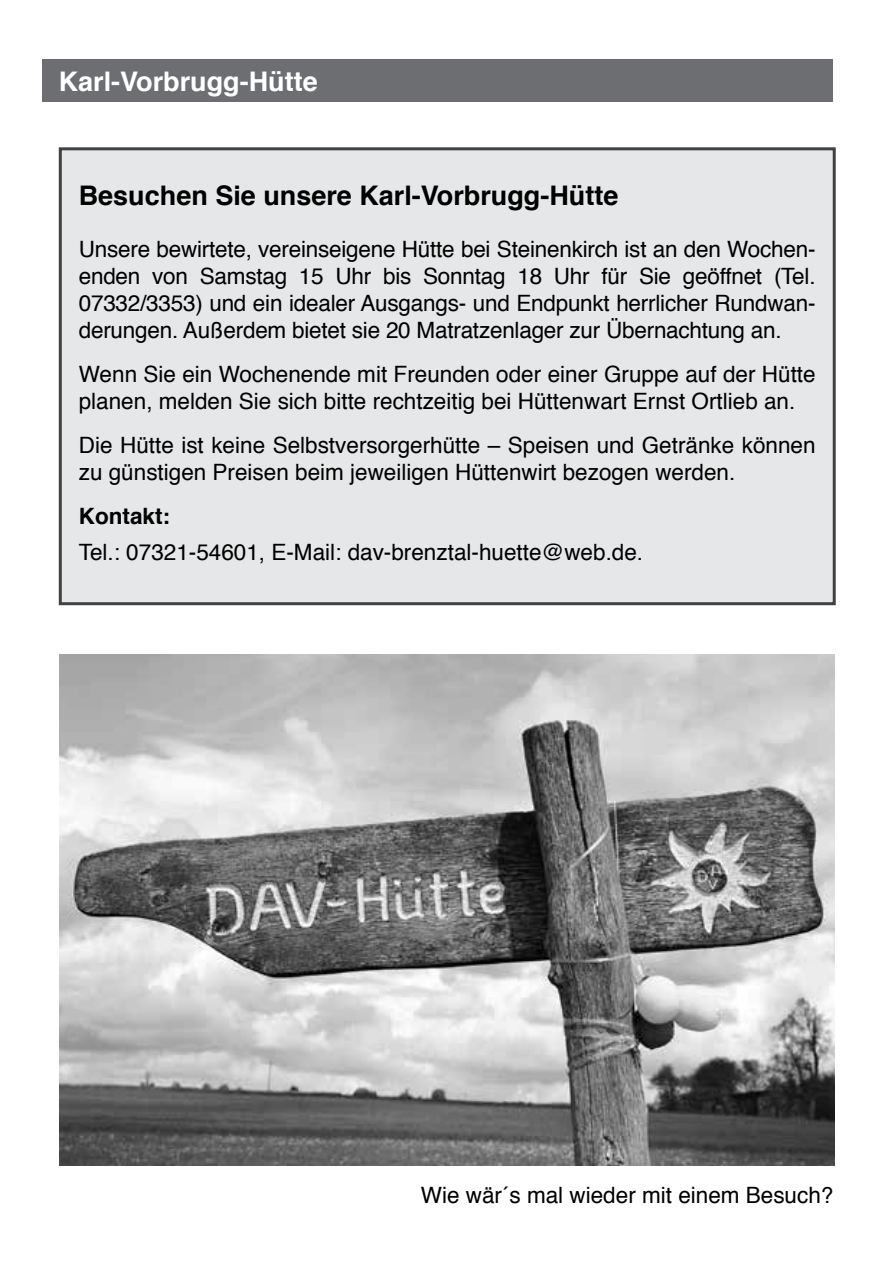
<style>
.page{position:relative;width:893px;height:1263px;background:#fff}
.page>*{position:absolute;margin:0;border:0;box-sizing:border-box;transform-origin:0 0}
.t1{font:700 27px "Helvetica";color:#000}
.t2{font:700 27px "Helvetica";color:#fff}
.t3{font:22.5px/27px "Helvetica";color:#000}
.t4{font:700 22.5px "Helvetica";color:#000}
</style>
<div class="page">
<div style="left:60px;top:149px;width:774px;height:455px;background:#e6e7e8"></div>
<div style="left:59px;top:147px;width:777px;height:458px;border:3px solid #414042"></div>
<img style="left:60px;top:655px;width:775px;height:510px">
<div style="left:43px;top:60px;width:790px;height:42px;background:#6d6e71"></div>
<p class="t2" style="left:59px;top:60px;width:261px">Karl-Vorbrugg-Hütte</p>
<p class="t1" style="left:79px;top:173px;width:541px">Besuchen Sie unsere Karl-Vorbrugg-Hütte</p>
<p class="t3" style="left:79px;top:236px;width:738px;text-align:justify">Unsere bewirtete, vereinseigene Hütte bei Steinenkirch ist an den Wochen&shy;enden von Samstag 15 Uhr bis Sonntag 18 Uhr für Sie geöffnet (Tel.<br>07332/3353) und ein idealer Ausgangs- und Endpunkt herrlicher Rundwan&shy;derungen. Außerdem bietet sie 20 Matratzenlager zur Übernachtung an.</p>
<p class="t3" style="left:79px;top:361px;width:738px">Wenn Sie ein Wochenende mit Freunden oder einer Gruppe auf der Hütte planen, melden Sie sich bitte rechtzeitig bei Hüttenwart Ernst Ortlieb an.</p>
<p class="t3" style="left:79px;top:432px;width:738px">Die Hütte ist keine Selbstversorgerhütte – Speisen und Getränke können zu günstigen Preisen beim jeweiligen Hüttenwirt bezogen werden.</p>
<p class="t4" style="left:79px;top:498px;width:93px">Kontakt:</p>
<p class="t3" style="left:79px;top:539px;width:566px">Tel.: 07321-54601, E-Mail: dav-brenztal-huette@web.de.</p>
<p class="t3" style="left:421px;top:1183px;width:414px">Wie wär´s mal wieder mit einem Besuch?</p>
</div>
